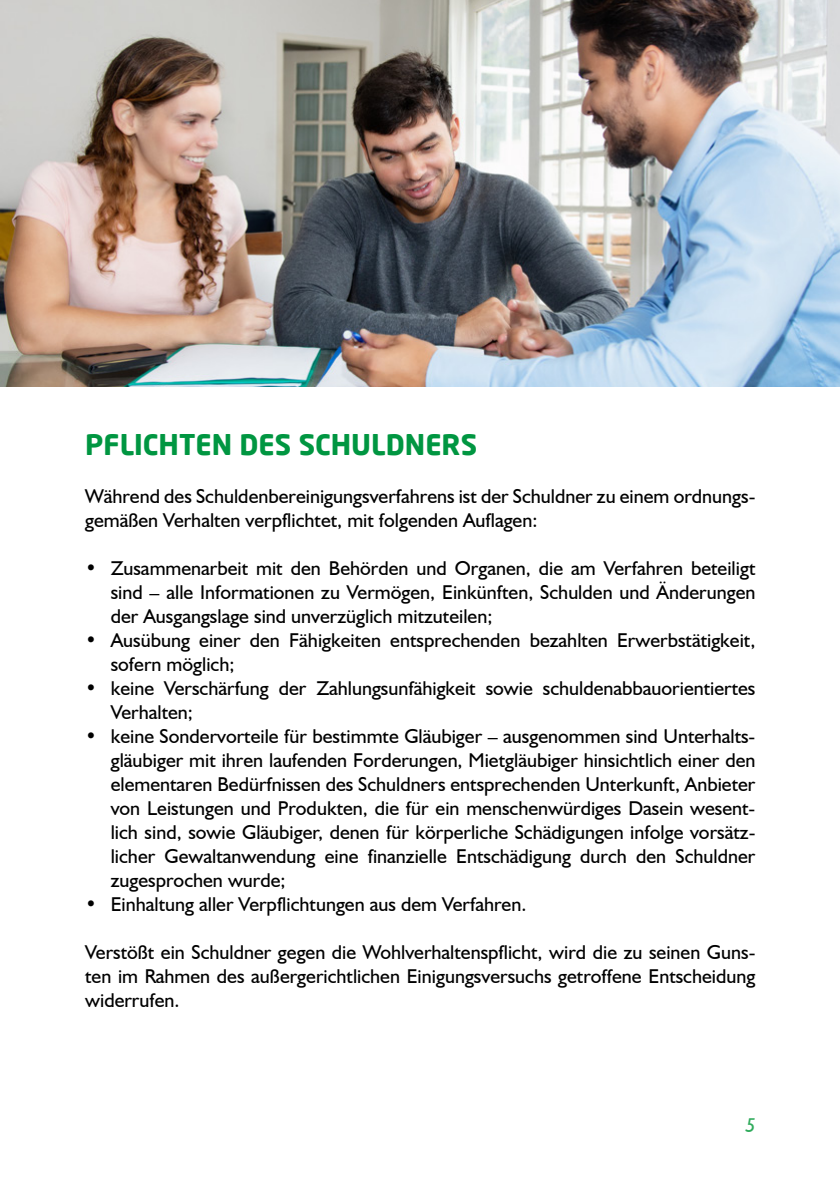
<style>
.page{position:relative;width:840px;height:1191px;background:#fff}
.page>*{position:absolute;margin:0;border:0;box-sizing:border-box;transform-origin:0 0}
.t1{font:700 28px "Neo Sans";color:#009641}
.t2{font:20px/24px "Humanist 521 BT";color:#000}
.t3{font:italic 20px "Humanist 521 BT";color:#30ab5c}
</style>
<div class="page">
<img style="left:0;top:0;width:839px;height:386px">
<h1 class="t1" style="left:85px;top:426px;width:393px">PFLICHTEN DES SCHULDNERS</h1>
<p class="t2" style="left:85px;top:483px;width:671px">Während des Schuldenbereinigungsverfahrens ist der Schuldner zu einem ordnungs&shy;gemäßen Verhalten verpflichtet, mit folgenden Auflagen:</p>
<p class="t2" style="left:111px;top:555px;width:646px;text-align:justify;text-indent:-26px">• Zusammenarbeit mit den Behörden und Organen, die am Verfahren beteiligt sind – alle Informationen zu Vermögen, Einkünften, Schulden und Änderungen der Ausgangslage sind unverzüglich mitzuteilen;</p>
<p class="t2" style="left:111px;top:627px;width:646px;text-indent:-26px">• Ausübung einer den Fähigkeiten entsprechenden bezahlten Erwerbstätigkeit, sofern möglich;</p>
<p class="t2" style="left:111px;top:675px;width:646px;text-indent:-26px">• keine Verschärfung der Zahlungsunfähigkeit sowie schuldenabbauorientiertes<br>Verhalten;</p>
<p class="t2" style="left:111px;top:723px;width:646px;text-align:justify;text-indent:-26px">• keine Sondervorteile für bestimmte Gläubiger – ausgenommen sind Unterhalts&shy;gläubiger mit ihren laufenden Forderungen, Mietgläubiger hinsichtlich einer den elementaren Bedürfnissen des Schuldners entsprechenden Unterkunft, Anbieter von Leistungen und Produkten, die für ein menschenwürdiges Dasein wesent&shy;lich sind, sowie Gläubiger, denen für körperliche Schädigungen infolge vorsätz&shy;licher Gewaltanwendung eine finanzielle Entschädigung durch den Schuldner zugesprochen wurde;</p>
<p class="t2" style="left:85px;top:891px;width:442px">• Einhaltung aller Verpflichtungen aus dem Verfahren.</p>
<p class="t2" style="left:85px;top:939px;width:671px;text-align:justify">Verstößt ein Schuldner gegen die Wohlverhaltenspflicht, wird die zu seinen Guns&shy;ten im Rahmen des außergerichtlichen Einigungsversuchs getroffene Entscheidung widerrufen.</p>
<p class="t3" style="left:745px;top:1112px;width:12px">5</p>
</div>
